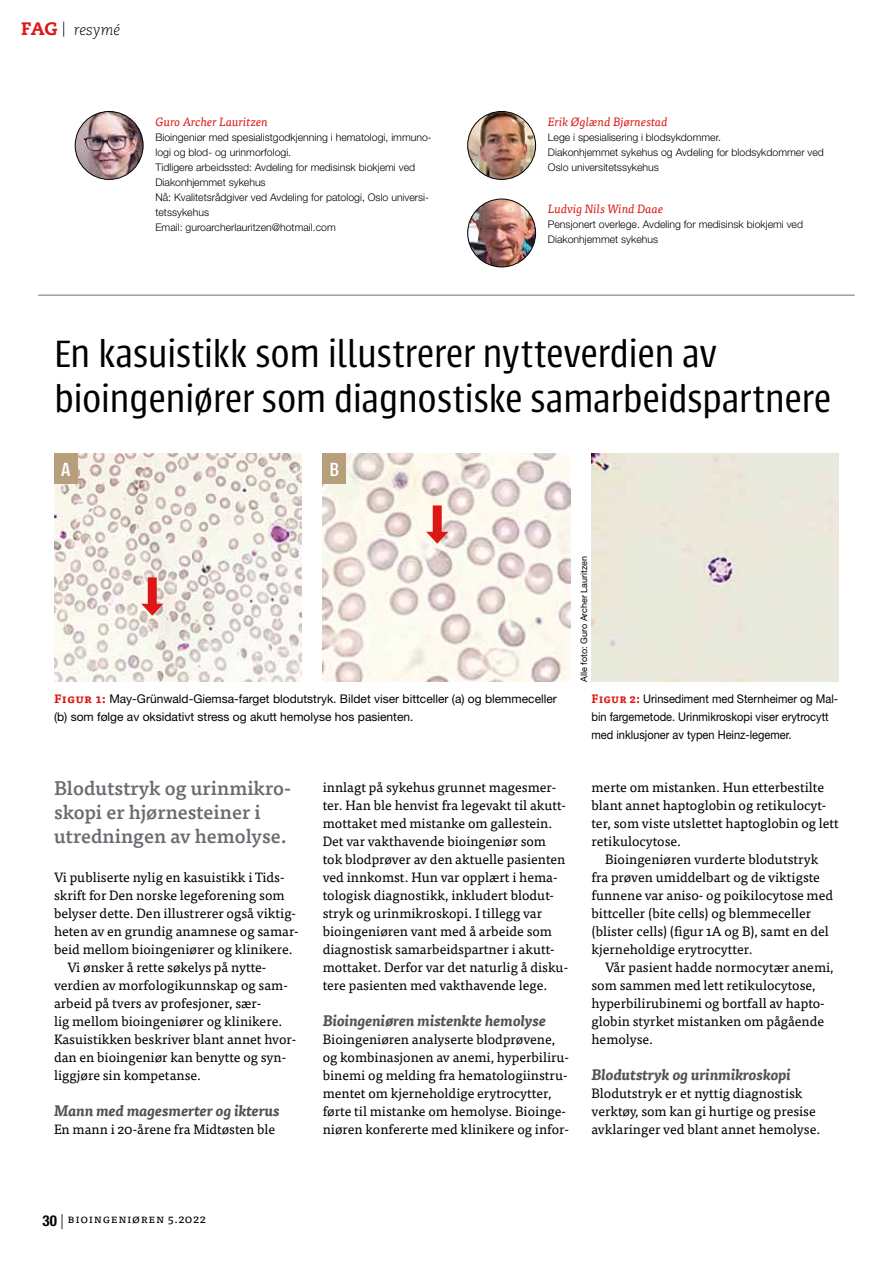
<style>
.page{position:relative;width:893px;height:1263px;background:#fff}
.page>*{position:absolute;margin:0;border:0;box-sizing:border-box;transform-origin:0 0}
.t1{font:300 42px/45px "Urbana";letter-spacing:-.01em;color:#000}
.t2{font:500 21px "Urbana";color:#fff;scale:.96 1}
.t3{font:500 19.5px/24px "Tisa Pro";color:#6b6a71}
.t4{font:italic 700 15px "Tisa Pro";color:#545158}
.t5{font:italic 300 15px "Caecilia LT Std";color:#000}
.t6{font:13.5px/18px "Tisa Pro";color:#000}
.t7{font:12px/18px "Helvetica Neue LT Pro";color:#000}
.t8{font:12px/18px "Helvetica Neue LT Pro";color:#000;scale:.92 1}
.t9{font:italic 12px "Tisa Pro";color:#dc1715}
.t10{font:12px "Tisa Pro";letter-spacing:.05em;color:#000}
.t11{font:300 10.5px/15px "Helvetica Neue LT Pro";color:#000}
.t12{font:9px "Helvetica Neue LT Pro";color:#000}
.s1{font-weight:800;font-style:normal;font-size:18px;color:#dc1715}
.s2{font-family:"Tisa Pro";font-weight:700;color:#dc1715}
.s3{font-family:"Helvetica Neue LT Pro";font-weight:700;font-stretch:condensed;font-size:15px}
.s4{font-family:"Helvetica Neue LT Pro";font-weight:300;font-size:15px}
</style>
<div class="page">
<img style="left:75px;top:111px;width:68px;height:68px;border-radius:34px">
<div style="left:75px;top:111px;width:68px;height:69px;border:1px solid #000;border-radius:50%"></div>
<img style="left:468px;top:111px;width:68px;height:68px;border-radius:34px">
<div style="left:467px;top:111px;width:69px;height:69px;border:1px solid #000;border-radius:50%"></div>
<img style="left:468px;top:199px;width:68px;height:68px;border-radius:34px">
<div style="left:467px;top:199px;width:69px;height:68px;border:1px solid #000;border-radius:50%"></div>
<hr style="left:38px;top:295px;width:817px;height:1px;background:#706f6f">
<img style="left:54px;top:453px;width:247px;height:229px">
<img style="left:323px;top:453px;width:247px;height:229px">
<div style="left:591px;top:453px;width:248px;height:229px;background:#e9e8dc"></div>
<div style="left:54px;top:453px;width:23px;height:30px;background:#b69f7a"></div>
<div style="left:323px;top:453px;width:23px;height:30px;background:#b69f7a"></div>
<div style="left:148px;top:577px;width:9px;height:31px;background:#dc1715"></div>
<svg style="left:141px;top:604px;width:22px;height:12px"></svg>
<div style="left:433px;top:505px;width:9px;height:31px;background:#dc1715"></div>
<svg style="left:426px;top:532px;width:22px;height:12px"></svg>
<p class="t5" style="left:21px;top:21px;width:100px"><span class="s1">FAG</span> | resymé</p>
<p class="t9" style="left:155px;top:113px;width:114px">Guro Archer Lauritzen</p>
<p class="t11" style="left:155px;top:129px;width:278px">Bioingeniør med spesialistgodkjenning i hematologi, immuno&shy;logi og blod- og urinmorfologi.<br>Tidligere arbeidssted: Avdeling for medisinsk biokjemi ved Diakonhjemmet sykehus<br>Nå: Kvalitetsrådgiver ved Avdeling for patologi, Oslo universi&shy;tetssykehus<br>Email: guroarcherlauritzen@hotmail.com</p>
<p class="t9" style="left:548px;top:113px;width:121px">Erik Øglænd Bjørnestad</p>
<p class="t11" style="left:548px;top:129px;width:277px">Lege i spesialisering i blodsykdommer.<br>Diakonhjemmet sykehus og Avdeling for blodsykdommer ved<br>Oslo universitetssykehus</p>
<p class="t9" style="left:548px;top:200px;width:117px">Ludvig Nils Wind Daae</p>
<p class="t11" style="left:548px;top:217px;width:257px">Pensjonert overlege. Avdeling for medisinsk biokjemi ved<br>Diakonhjemmet sykehus</p>
<h1 class="t1" style="left:54px;top:332px;width:779px">En kasuistikk som illustrerer nytteverdien av bioingeniører som diagnostiske samarbeidspartnere</h1>
<h2 class="t2" style="left:61px;top:458px;width:11px">A</h2>
<h2 class="t2" style="left:330px;top:458px;width:12px">B</h2>
<p class="t12" style="left:578px;top:682px;width:127px;rotate:-90deg">Alle foto: Guro Archer Lauritzen</p>
<p class="t7" style="left:54px;top:690px;width:504px"><span class="s2">Figur 1:</span> May-Grünwald-Giemsa-farget blodutstryk. Bildet viser bittceller (a) og blemmeceller (b) som følge av oksidativt stress og akutt hemolyse hos pasienten.</p>
<p class="t8" style="left:591px;top:690px;width:270px"><span class="s2">Figur 2:</span> Urinsediment med Sternheimer og Mal&shy;bin fargemetode. Urinmikroskopi viser erytrocytt med inklusjoner av typen Heinz-legemer.</p>
<h3 class="t3" style="left:54px;top:775px;width:237px">Blodutstryk og urinmikro&shy;skopi er hjørnesteiner i utredningen av hemolyse.</h3>
<p class="t6" style="left:54px;top:867px;width:232px">Vi publiserte nylig en kasuistikk i Tids-</p>
<p class="t6" style="left:54px;top:885px;width:232px">skrift for Den norske legeforening som</p>
<p class="t6" style="left:54px;top:903px;width:243px">belyser dette. Den illustrerer også viktig-</p>
<p class="t6" style="left:54px;top:921px;width:246px">heten av en grundig anamnese og samar-</p>
<p class="t6" style="left:54px;top:939px;width:240px">beid mellom bioingeniører og klinikere.</p>
<p class="t6" style="left:68px;top:957px;width:200px">Vi ønsker å rette søkelys på nytte-</p>
<p class="t6" style="left:54px;top:975px;width:235px">verdien av morfologikunnskap og sam-</p>
<p class="t6" style="left:54px;top:993px;width:209px">arbeid på tvers av profesjoner, sær-</p>
<p class="t6" style="left:54px;top:1011px;width:230px">lig mellom bioingeniører og klinikere.</p>
<p class="t6" style="left:54px;top:1029px;width:244px">Kasuistikken beskriver blant annet hvor-</p>
<p class="t6" style="left:54px;top:1047px;width:234px">dan en bioingeniør kan benytte og syn-</p>
<p class="t6" style="left:54px;top:1065px;width:149px">liggjøre sin kompetanse.</p>
<p class="t4" style="left:54px;top:1099px;width:227px">Mann med magesmerter og ikterus</p>
<p class="t6" style="left:54px;top:1119px;width:223px">En mann i 20-årene fra Midtøsten ble</p>
<p class="t6" style="left:323px;top:777px;width:247px">innlagt på sykehus grunnet magesmer&shy;ter. Han ble henvist fra legevakt til akutt&shy;mottaket med mistanke om gallestein.<br>Det var vakthavende bioingeniør som tok blodprøver av den aktuelle pasienten ved innkomst. Hun var opplært i hema&shy;tologisk diagnostikk, inkludert blodut&shy;stryk og urinmikroskopi. I tillegg var bioingeniøren vant med å arbeide som diagnostisk samarbeidspartner i akutt&shy;mottaket. Derfor var det naturlig å disku&shy;tere pasienten med vakthavende lege.</p>
<p class="t4" style="left:323px;top:1009px;width:225px">Bioingeniøren mistenkte hemolyse</p>
<p class="t6" style="left:323px;top:1029px;width:248px">Bioingeniøren analyserte blodprøvene, og kombinasjonen av anemi, hyperbiliru&shy;binemi og melding fra hematologiinstru&shy;mentet om kjerneholdige erytrocytter, førte til mistanke om hemolyse. Bioinge&shy;niøren konfererte med klinikere og infor-</p>
<p class="t6" style="left:591px;top:777px;width:234px">merte om mistanken. Hun etterbestilte</p>
<p class="t6" style="left:591px;top:795px;width:236px">blant annet haptoglobin og retikulocyt-</p>
<p class="t6" style="left:591px;top:813px;width:249px">ter, som viste utslettet haptoglobin og lett</p>
<p class="t6" style="left:591px;top:831px;width:91px">retikulocytose.</p>
<p class="t6" style="left:605px;top:849px;width:215px">Bioingeniøren vurderte blodutstryk</p>
<p class="t6" style="left:591px;top:867px;width:230px">fra prøven umiddelbart og de viktigste</p>
<p class="t6" style="left:591px;top:885px;width:243px">funnene var aniso- og poikilocytose med</p>
<p class="t6" style="left:591px;top:903px;width:221px">bittceller (bite cells) og blemmeceller</p>
<p class="t6" style="left:591px;top:921px;width:239px">(blister cells) (figur 1A og B), samt en del</p>
<p class="t6" style="left:591px;top:939px;width:163px">kjerneholdige erytrocytter.</p>
<p class="t6" style="left:605px;top:957px;width:230px">Vår pasient hadde normocytær anemi,</p>
<p class="t6" style="left:591px;top:975px;width:226px">som sammen med lett retikulocytose,</p>
<p class="t6" style="left:591px;top:993px;width:233px">hyperbilirubinemi og bortfall av hapto-</p>
<p class="t6" style="left:591px;top:1011px;width:234px">globin styrket mistanken om pågående</p>
<p class="t6" style="left:591px;top:1029px;width:63px">hemolyse.</p>
<p class="t4" style="left:591px;top:1063px;width:201px">Blodutstryk og urinmikroskopi</p>
<p class="t6" style="left:591px;top:1083px;width:230px">Blodutstryk er et nyttig diagnostisk verktøy, som kan gi hurtige og presise avklaringer ved blant annet hemolyse.</p>
<p class="t10" style="left:43px;top:1209px;width:165px"><span class="s3">30</span> <span class="s4">|</span> Bioingeniøren 5.2022</p>
</div>
